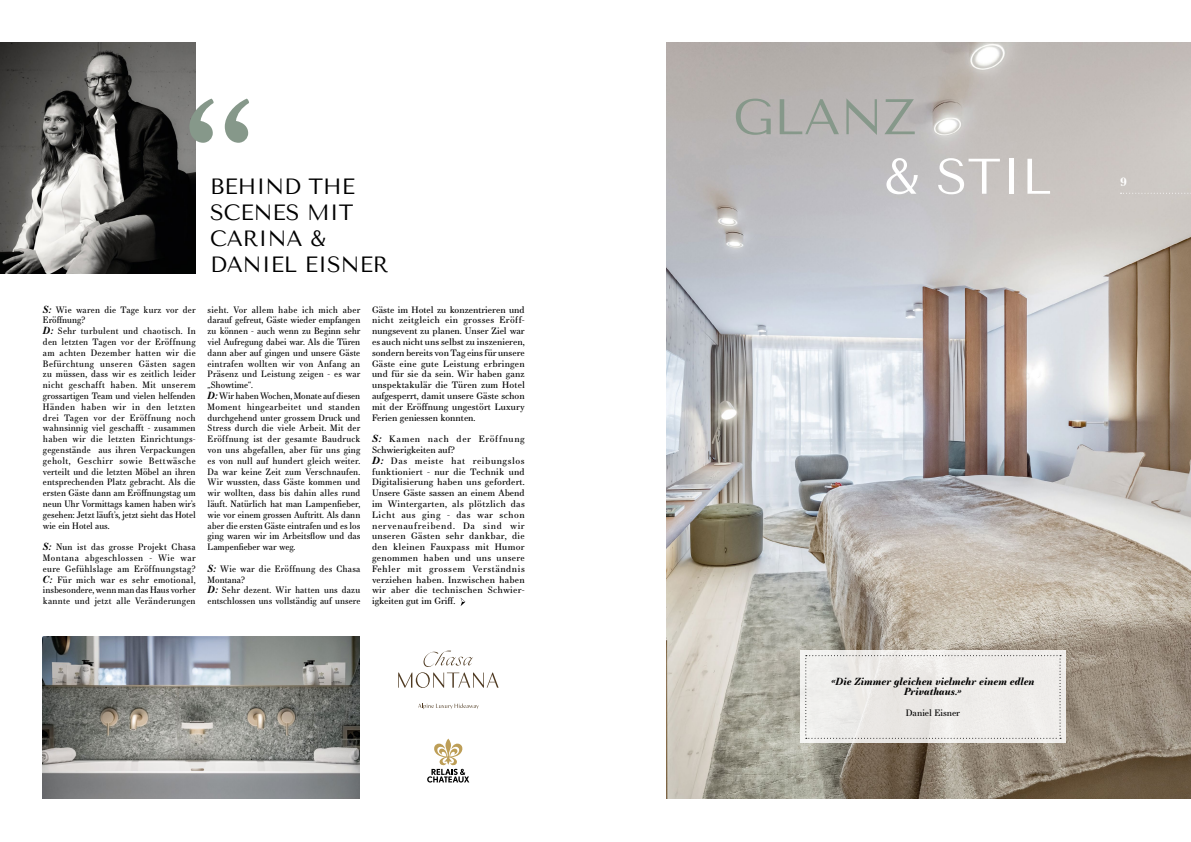
<style>
.page{position:relative;width:1191px;height:842px;background:#fff}
.page>*{position:absolute;margin:0;border:0;box-sizing:border-box;transform-origin:0 0}
.t1{font:200px "Essonnes Text";color:#86988a}
.t2{font:50px "Tenor Sans";color:#86988a}
.t3{font:50px "Tenor Sans";color:#fff}
.t4{font:22px/26px "Tenor Sans";color:#000;text-align:justify}
.t5{font:700 12px "Essonnes Text";color:#fff}
.t6{font:italic 700 10px/10px "Essonnes Text";color:#000;text-align:center}
.t7{font:9px/10.8px "Essonnes Text";letter-spacing:.02em;color:#000;scale:.95 1}
.t8{font:9px/10.8px "Essonnes Text";letter-spacing:.02em;color:#000;text-align:justify}
.t9{font:9px "Essonnes Text";color:#000}
.s1{font-weight:700;font-style:italic;font-size:10px}
</style>
<div class="page">
<img style="left:666px;top:43px;width:525px;height:756px">
<img style="left:0;top:43px;width:195px;height:231px">
<img style="left:43px;top:637px;width:317px;height:162px">
<div style="left:800px;top:651px;width:265px;height:92px;background:#efeeeb"></div>
<svg style="left:805px;top:655px;width:256px;height:84px"></svg>
<svg style="left:460px;top:597px;width:5px;height:9px"></svg>
<svg style="left:427px;top:738px;width:42px;height:44px"></svg>
<svg style="left:398px;top:651px;width:100px;height:37px"></svg>
<svg style="left:418px;top:703px;width:61px;height:6px"></svg>
<svg style="left:1120px;top:193px;width:71px;height:1px"></svg>
<h1 class="t1" style="left:183px;top:31px;width:73px">“</h1>
<h3 class="t4" style="left:210px;top:173px;width:146px">BEHIND THE SCENES MIT CARINA &amp;</h3>
<h3 class="t4" style="left:210px;top:251px;width:180px">DANIEL EISNER</h3>
<p class="t7" style="left:43px;top:304px;width:162px"><span class="s1">S:</span> Wie waren die Tage kurz vor der Eröffnung?<br><span class="s1">D:</span> Sehr turbulent und chaotisch. In den letzten Tagen vor der Eröffnung am achten Dezember hatten wir die Befürchtung unseren Gästen sagen zu müssen, dass wir es zeitlich leider nicht geschafft haben. Mit unserem grossartigen Team und vielen helfenden Händen haben wir in den letzten drei Tagen vor der Eröffnung noch wahnsinnig viel geschafft - zusammen haben wir die letzten Einrichtungs&shy;gegenstände aus ihren Verpackungen geholt, Geschirr sowie Bettwäsche verteilt und die letzten Möbel an ihren entsprechenden Platz gebracht. Als die ersten Gäste dann am Eröffnungstag um neun Uhr Vormittags kamen haben wir’s gesehen: Jetzt läuft’s, jetzt sieht das Hotel wie ein Hotel aus.</p>
<p class="t7" style="left:43px;top:541px;width:162px;text-align:justify"><span class="s1">S:</span> Nun ist das grosse Projekt Chasa Montana abgeschlossen - Wie war eure Gefühlslage am Eröffnungstag?<br><span class="s1">C:</span> Für mich war es sehr emotional, insbesondere, wenn man das Haus vorher kannte und jetzt alle Veränderungen</p>
<p class="t7" style="left:208px;top:304px;width:162px">sieht. Vor allem habe ich mich aber darauf gefreut, Gäste wieder empfangen zu können - auch wenn zu Beginn sehr viel Aufregung dabei war. Als die Türen dann aber auf gingen und unsere Gäste eintrafen wollten wir von Anfang an Präsenz und Leistung zeigen - es war „Showtime“.<br><span class="s1">D:</span> Wir haben Wochen, Monate auf diesen Moment hingearbeitet und standen durchgehend unter grossem Druck und Stress durch die viele Arbeit. Mit der Eröffnung ist der gesamte Baudruck von uns abgefallen, aber für uns ging es von null auf hundert gleich weiter.<br>Da war keine Zeit zum Verschnaufen.<br>Wir wussten, dass Gäste kommen und wir wollten, dass bis dahin alles rund läuft. Natürlich hat man Lampenfieber, wie vor einem grossen Auftritt. Als dann aber die ersten Gäste eintrafen und es los ging waren wir im Arbeitsflow und das Lampenfieber war weg.</p>
<p class="t7" style="left:208px;top:563px;width:162px"><span class="s1">S:</span> Wie war die Eröffnung des Chasa<br>Montana?<br><span class="s1">D:</span> Sehr dezent. Wir hatten uns dazu entschlossen uns vollständig auf unsere</p>
<p class="t8" style="left:372px;top:304px;width:154px">Gäste im Hotel zu konzentrieren und nicht zeitgleich ein grosses Eröff&shy;nungsevent zu planen. Unser Ziel war es auch nicht uns selbst zu inszenieren, sondern bereits von Tag eins für unsere Gäste eine gute Leistung erbringen und für sie da sein. Wir haben ganz unspektakulär die Türen zum Hotel aufgesperrt, damit unsere Gäste schon mit der Eröffnung ungestört Luxury Ferien geniessen konnten.</p>
<p class="t8" style="left:372px;top:433px;width:154px;text-align:left"><span class="s1">S:</span> Kamen nach der Eröffnung<br>Schwierigkeiten auf?<br><span class="s1">D:</span> Das meiste hat reibungslos funktioniert - nur die Technik und<br>Digitalisierung haben uns gefordert.<br>Unsere Gäste sassen an einem Abend im Wintergarten, als plötzlich das<br>Licht aus ging - das war schon nervenaufreibend. Da sind wir unseren Gästen sehr dankbar, die den kleinen Fauxpass mit Humor genommen haben und uns unsere<br>Fehler mit grossem Verständnis verziehen haben. Inzwischen haben wir aber die technischen Schwier&shy;igkeiten gut im Griff.</p>
<h2 class="t2" style="left:733px;top:88px;width:185px">GLANZ</h2>
<h2 class="t3" style="left:883px;top:148px;width:170px">&amp; STIL</h2>
<h3 class="t5" style="left:1120px;top:170px;width:8px">9</h3>
<p class="t6" style="left:831px;top:676px;width:205px">«Die Zimmer gleichen vielmehr einem edlen<br>Privathaus.»</p>
<p class="t9" style="left:905px;top:707px;width:56px">Daniel Eisner</p>
</div>
